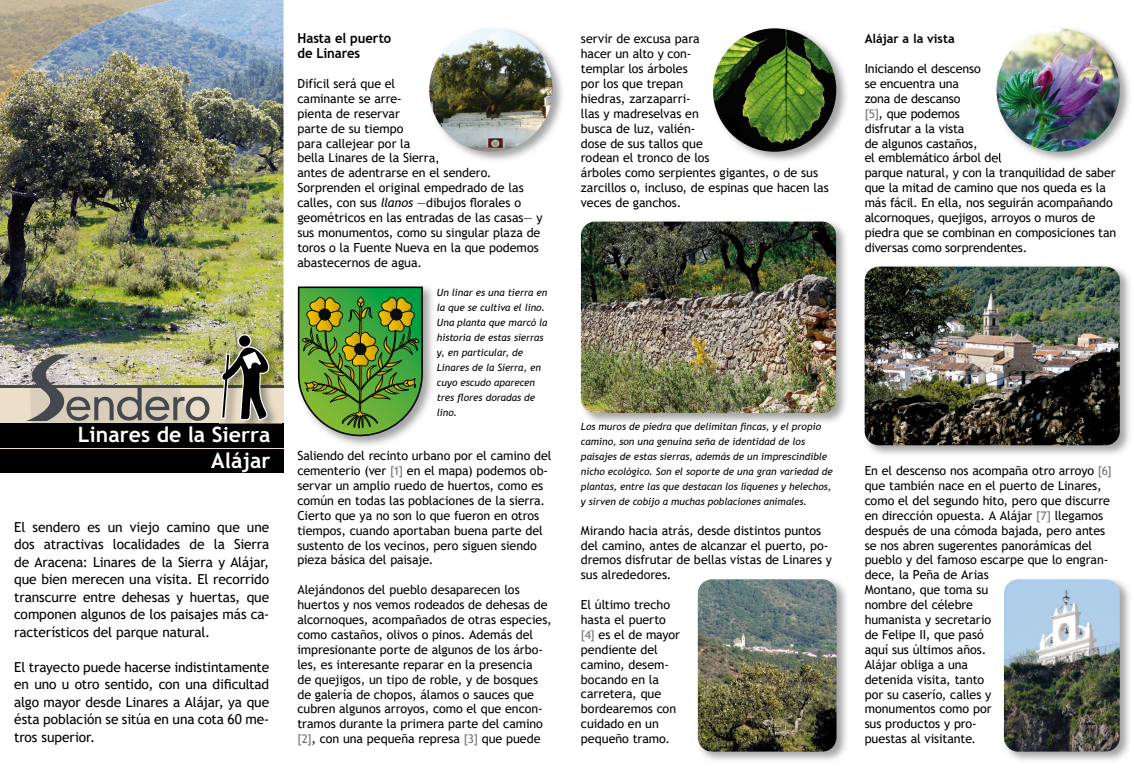
<style>
.page{position:relative;width:1134px;height:780px;background:#fff}
.page>*{position:absolute;margin:0;border:0;box-sizing:border-box;transform-origin:0 0}
.t1{font:700 21.25px/25.5px "Trebuchet MS";color:#fff;text-align:right}
.t2{font:13.75px/17.5px "Trebuchet MS";letter-spacing:-.01em;color:#000;text-align:justify}
.t3{font:700 13.75px/14.9px "Trebuchet MS";letter-spacing:-.005em;color:#000;scale:.95 1}
.t4{font:12.5px/14.9px "Trebuchet MS";letter-spacing:-.005em;color:#000}
.t5{font:700 12.5px "Trebuchet MS";letter-spacing:-.005em;color:#000}
.t6{font:italic 10px/14.9px "Trebuchet MS";color:#000}
.s1{font-style:italic}
.s2{font-size:11.88px;color:#707172}
</style>
<div class="page">
<img style="left:0;top:0;width:283px;height:385px">
<img style="left:0;top:0;width:172px;height:108px">
<div style="left:0;top:387px;width:283px;height:85px;background:#ebdfca"></div>
<svg style="left:26px;top:354px;width:183px;height:69px;background:#b2ad99"></svg>
<div style="left:0;top:423px;width:283px;height:25px;background:#000"></div>
<div style="left:0;top:449px;width:283px;height:23px;background:#000"></div>
<hr style="left:0;top:385px;width:283px;height:2px;background:#44494d">
<img style="left:220px;top:332px;width:62px;height:92px">
<img style="left:220px;top:427px;width:8px;height:3px">
<img style="left:221px;top:334px;width:48px;height:86px">
<img style="left:429px;top:28px;width:134px;height:133px">
<svg style="left:428px;top:153px;width:12px;height:10px"></svg>
<img style="left:429px;top:28px;width:124px;height:124px;border-radius:62px">
<img style="left:697px;top:582px;width:150px;height:179px">
<img style="left:698px;top:579px;width:138px;height:172px">
<img style="left:712px;top:28px;width:135px;height:133px">
<img style="left:713px;top:28px;width:123px;height:124px;border-radius:62px">
<img style="left:580px;top:224px;width:266px;height:199px">
<img style="left:581px;top:221px;width:255px;height:192px">
<img style="left:297px;top:286px;width:136px;height:160px">
<svg style="left:298px;top:286px;width:125px;height:153px;background:#65933c"></svg>
<img style="left:995px;top:28px;width:135px;height:135px">
<svg style="left:995px;top:152px;width:7px;height:10px"></svg>
<img style="left:996px;top:28px;width:124px;height:124px;border-radius:62px">
<img style="left:1003px;top:582px;width:127px;height:179px">
<img style="left:1004px;top:579px;width:116px;height:172px">
<img style="left:864px;top:269px;width:266px;height:186px">
<img style="left:865px;top:266px;width:255px;height:179px">
<h1 class="t1" style="left:78px;top:422px;width:194px">Linares de la Sierra<br>Alájar</h1>
<p class="t2" style="left:14px;top:518px;width:257px">El sendero es un viejo camino que une dos atractivas localidades de la Sierra de Aracena: Linares de la Sierra y Alájar, que bien merecen una visita. El recorrido transcurre entre dehesas y huertas, que componen algunos de los paisajes más ca&shy;racterísticos del parque natural.</p>
<p class="t2" style="left:14px;top:658px;width:257px">El trayecto puede hacerse indistintamente en uno u otro sentido, con una dificultad algo mayor desde Linares a Alájar, ya que ésta población se sitúa en una cota 60 me&shy;tros superior.</p>
<p class="t3" style="left:297px;top:31px;width:100px">Hasta el puerto de Linares</p>
<p class="t4" style="left:297px;top:76px;width:247px">Difícil será que el<br>caminante se arre-<br>pienta de reservar<br>parte de su tiempo<br>para callejear por la<br>bella Linares de la Sierra,<br>antes de adentrarse en el sendero.<br>Sorprenden el original empedrado de las calles, con sus <span class="s1">llanos</span> —dibujos florales o geométricos en las entradas de las casas— y sus monumentos, como su singular plaza de toros o la Fuente Nueva en la que podemos abastecernos de agua.</p>
<p class="t6" style="left:437px;top:285px;width:112px">Un linar es una tierra en la que se cultiva el lino.<br>Una planta que marcó la historia de estas sierras y, en particular, de<br>Linares de la Sierra, en cuyo escudo aparecen tres flores doradas de lino.</p>
<p class="t4" style="left:297px;top:448px;width:256px">Saliendo del recinto urbano por el camino del cementerio (ver <span class="s2">[1]</span> en el mapa) podemos ob&shy;servar un amplio ruedo de huertos, como es común en todas las poblaciones de la sierra.<br>Cierto que ya no son lo que fueron en otros tiempos, cuando aportaban buena parte del sustento de los vecinos, pero siguen siendo pieza básica del paisaje.</p>
<p class="t4" style="left:297px;top:582px;width:256px">Alejándonos del pueblo desaparecen los huertos y nos vemos rodeados de dehesas de alcornoques, acompañados de otras especies, como castaños, olivos o pinos. Además del impresionante porte de algunos de los árbo&shy;les, es interesante reparar en la presencia<br>de quejigos, un tipo de roble, y de bosques de galería de chopos, álamos o sauces que cubren algunos arroyos, como el que encon&shy;tramos durante la primera parte del camino <span class="s2">[2]</span>, con una pequeña represa <span class="s2">[3]</span> que puede</p>
<p class="t4" style="left:581px;top:31px;width:249px">servir de excusa para<br>hacer un alto y con-<br>templar los árboles<br>por los que trepan<br>hiedras, zarzaparri-<br>llas y madreselvas en<br>busca de luz, valién-<br>dose de sus tallos que<br>rodean el tronco de los<br>árboles como serpientes gigantes, o de sus zarcillos o, incluso, de espinas que hacen las veces de ganchos.</p>
<p class="t6" style="left:581px;top:419px;width:253px">Los muros de piedra que delimitan fincas, y el propio camino, son una genuina seña de identidad de los paisajes de estas sierras, además de un imprescindible nicho ecológico. Son el soporte de una gran variedad de plantas, entre las que destacan los líquenes y helechos, y sirven de cobijo a muchas poblaciones animales.</p>
<p class="t4" style="left:581px;top:522px;width:253px">Mirando hacia atrás, desde distintos puntos del camino, antes de alcanzar el puerto, po&shy;dremos disfrutar de bellas vistas de Linares y sus alrededores.</p>
<p class="t4" style="left:581px;top:597px;width:101px">El último trecho hasta el puerto <span class="s2">[4]</span> es el de mayor pendiente del camino, desem&shy;bocando en la carretera, que bordearemos con cuidado en un pequeño tramo.</p>
<p class="t5" style="left:865px;top:31px;width:92px">Alájar a la vista</p>
<p class="t4" style="left:865px;top:61px;width:253px">Iniciando el descenso<br>se encuentra una<br>zona de descanso<br><span class="s2">[5]</span>, que podemos<br>disfrutar a la vista<br>de algunos castaños,<br>el emblemático árbol del<br>parque natural, y con la tranquilidad de saber que la mitad de camino que nos queda es la más fácil. En ella, nos seguirán acompañando alcornoques, quejigos, arroyos o muros de piedra que se combinan en composiciones tan diversas como sorprendentes.</p>
<p class="t4" style="left:865px;top:463px;width:249px">En el descenso nos acompaña otro arroyo <span class="s2">[6] </span>que también nace en el puerto de Linares, como el del segundo hito, pero que discurre en dirección opuesta. A Alájar <span class="s2">[7]</span> llegamos después de una cómoda bajada, pero antes se nos abren sugerentes panorámicas del pueblo y del famoso escarpe que lo engran&shy;dece, la Peña de Arias<br>Montano, que toma su<br>nombre del célebre<br>humanista y secretario<br>de Felipe II, que pasó<br>aquí sus últimos años.<br>Alájar obliga a una<br>detenida visita, tanto<br>por su caserío, calles y<br>monumentos como por<br>sus productos y pro-<br>puestas al visitante.</p>
</div>
